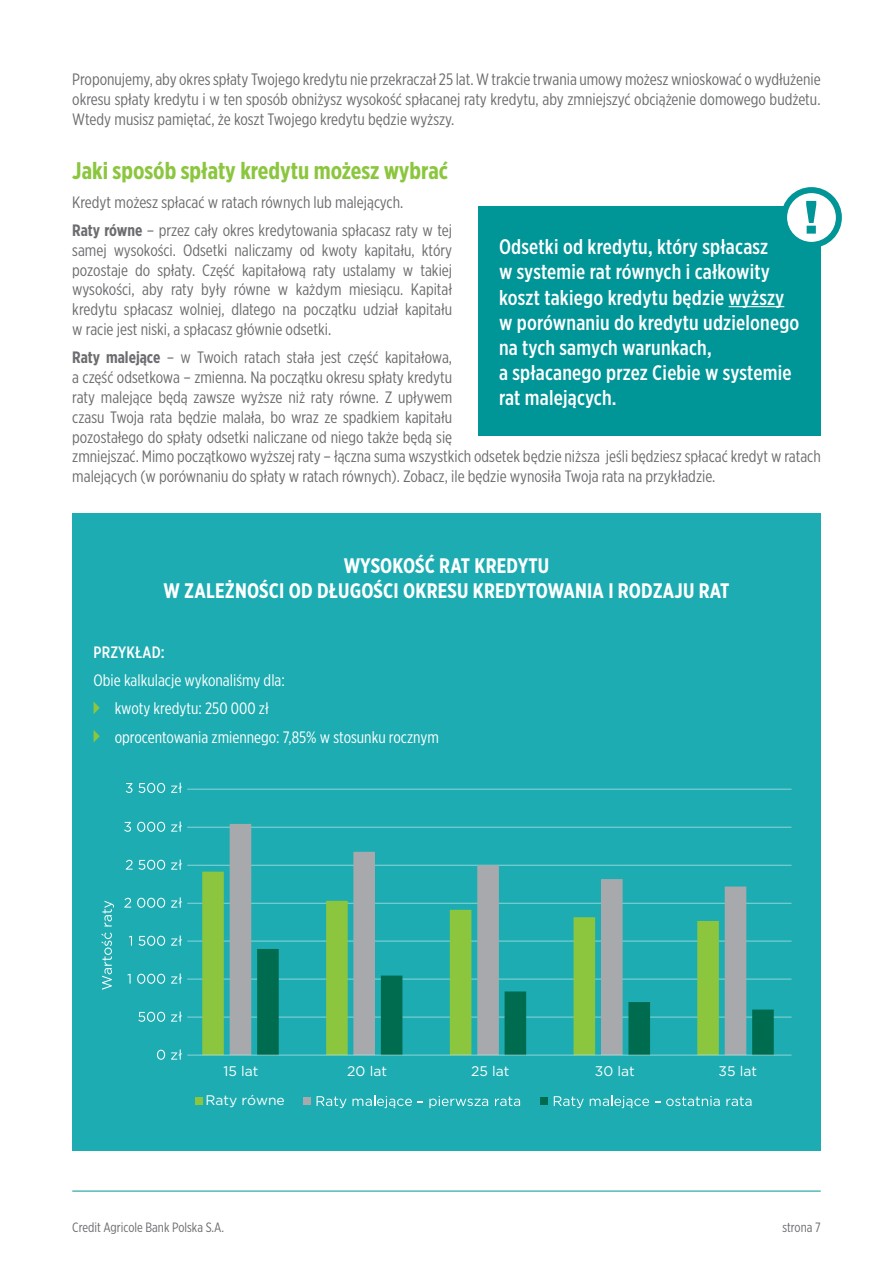
<style>
.page{position:relative;width:893px;height:1263px;background:#fff}
.page>*{position:absolute;margin:0;border:0;box-sizing:border-box;transform-origin:0 0}
.punkt{font:700 24px "Gotham X Narrow";color:#8bc63e}
.WAZNE{font:500 21px/25.2px "Gotham X Narrow";letter-spacing:.01em;color:#fff}
.t1{font:700 21px/25.2px "Gotham X Narrow";letter-spacing:.01em;color:#fff;text-align:center}
.txt{font:16.5px/19.8px "Gotham X Narrow";color:#6c6d70;text-align:justify}
.txt-2{font:16.5px "Gotham X Narrow";color:#fff}
.t2{font:500 16.5px "Gotham X Narrow";letter-spacing:.01em;color:#fff}
.t3{font:13.95px "Gotham";color:#fff}
.t4{font:13.5px "Gotham X Narrow";color:#6c6d70}
.s1{font-weight:700}
</style>
<div class="page">
<hr style="left:72px;top:1191px;width:749px;height:1px;background:#009597">
<div style="left:72px;top:514px;width:749px;height:637px;background:#1cacb1"></div>
<svg style="left:94px;top:702px;width:6px;height:12px"></svg>
<svg style="left:94px;top:730px;width:6px;height:12px"></svg>
<hr style="left:187px;top:827px;width:604px;height:1px;background:#fff">
<hr style="left:187px;top:865px;width:604px;height:1px;background:#fff">
<hr style="left:187px;top:789px;width:604px;height:1px;background:#fff">
<hr style="left:187px;top:903px;width:604px;height:1px;background:#fff">
<hr style="left:187px;top:941px;width:604px;height:1px;background:#fff">
<hr style="left:187px;top:979px;width:604px;height:1px;background:#fff">
<hr style="left:187px;top:1017px;width:604px;height:1px;background:#fff">
<svg style="left:202px;top:871px;width:28px;height:184px;fill:#8bc63e"></svg>
<svg style="left:230px;top:824px;width:516px;height:231px"></svg>
<svg style="left:257px;top:949px;width:517px;height:106px"></svg>
<hr style="left:187px;top:1055px;width:604px;height:1px;background:#fff">
<svg style="left:157px;top:1050px;width:8px;height:10px"></svg>
<svg style="left:171px;top:1049px;width:11px;height:10px"></svg>
<svg style="left:138px;top:1012px;width:27px;height:10px"></svg>
<svg style="left:171px;top:1011px;width:11px;height:11px"></svg>
<svg style="left:127px;top:974px;width:4px;height:9px"></svg>
<svg style="left:137px;top:974px;width:28px;height:10px"></svg>
<svg style="left:171px;top:973px;width:11px;height:10px"></svg>
<svg style="left:129px;top:936px;width:3px;height:10px"></svg>
<svg style="left:138px;top:936px;width:27px;height:10px"></svg>
<svg style="left:171px;top:935px;width:11px;height:11px"></svg>
<svg style="left:124px;top:898px;width:7px;height:10px"></svg>
<svg style="left:137px;top:898px;width:28px;height:10px"></svg>
<svg style="left:171px;top:897px;width:11px;height:11px"></svg>
<svg style="left:126px;top:860px;width:39px;height:10px"></svg>
<svg style="left:171px;top:859px;width:11px;height:11px"></svg>
<svg style="left:124px;top:822px;width:7px;height:10px"></svg>
<svg style="left:137px;top:822px;width:28px;height:10px"></svg>
<svg style="left:171px;top:821px;width:11px;height:11px"></svg>
<svg style="left:126px;top:783px;width:6px;height:10px"></svg>
<svg style="left:138px;top:783px;width:27px;height:10px"></svg>
<svg style="left:171px;top:783px;width:11px;height:10px"></svg>
<div style="left:195px;top:1097px;width:7px;height:7px;background:#8bc63e"></div>
<svg style="left:101px;top:932px;width:11px;height:58px"></svg>
<svg style="left:102px;top:901px;width:12px;height:25px"></svg>
<div style="left:304px;top:1097px;width:7px;height:7px;background:#a8a9ad"></div>
<div style="left:540px;top:1097px;width:7px;height:7px;background:#006c4f"></div>
<svg style="left:554px;top:1096px;width:30px;height:12px"></svg>
<svg style="left:590px;top:1096px;width:59px;height:12px"></svg>
<svg style="left:666px;top:1096px;width:54px;height:10px"></svg>
<svg style="left:726px;top:1096px;width:25px;height:10px"></svg>
<svg style="left:317px;top:1096px;width:95px;height:12px"></svg>
<svg style="left:429px;top:1096px;width:59px;height:12px"></svg>
<svg style="left:495px;top:1096px;width:25px;height:10px"></svg>
<div style="left:478px;top:207px;width:343px;height:229px;background:#009597"></div>
<hr style="left:729px;top:306px;width:55px;height:1px;background:#fff">
<svg style="left:784px;top:190px;width:55px;height:55px"></svg>
<div style="left:781px;top:187px;width:61px;height:61px;border:6px solid #009597;border-radius:50%"></div>
<svg style="left:806px;top:201px;width:10px;height:33px"></svg>
<p class="txt" style="left:72px;top:70px;width:750px">Proponujemy, aby okres spłaty Twojego kredytu nie przekraczał 25 lat. W trakcie trwania umowy możesz wnioskować o wydłużenie okresu spłaty kredytu i w ten sposób obniżysz wysokość spłacanej raty kredytu, aby zmniejszyć obciążenie domowego budżetu.<br>Wtedy musisz pamiętać, że koszt Twojego kredytu będzie wyższy.</p>
<p class="punkt" style="left:72px;top:156px;width:377px">Jaki sposób spłaty kredytu możesz wybrać</p>
<p class="txt" style="left:72px;top:192px;width:333px">Kredyt możesz spłacać w ratach równych lub malejących.</p>
<p class="txt" style="left:72px;top:220px;width:381px"><span class="s1">Raty równe</span> – przez cały okres kredytowania spłacasz raty w tej samej wysokości. Odsetki naliczamy od kwoty kapitału, który pozostaje do spłaty. Część kapitałową raty ustalamy w takiej wysokości, aby raty były równe w każdym miesiącu. Kapitał kredytu spłacasz wolniej, dlatego na początku udział kapitału w racie jest niski, a spłacasz głównie odsetki.</p>
<p class="txt" style="left:72px;top:347px;width:750px;text-align:left"><span class="s1">Raty malejące</span> – w Twoich ratach stała jest część kapitałowa,<br>a część odsetkowa – zmienna. Na początku okresu spłaty kredytu<br>raty malejące będą zawsze wyższe niż raty równe. Z upływem<br>czasu Twoja rata będzie malała, bo wraz ze spadkiem kapitału<br>pozostałego do spłaty odsetki naliczane od niego także będą się<br>zmniejszać. Mimo początkowo wyższej raty – łączna suma wszystkich odsetek będzie niższa jeśli będziesz spłacać kredyt w ratach malejących (w porównaniu do spłaty w ratach równych). Zobacz, ile będzie wynosiła Twoja rata na przykładzie.</p>
<p class="WAZNE" style="left:499px;top:234px;width:302px">Odsetki od kredytu, który spłacasz<br>w systemie rat równych i całkowity koszt takiego kredytu będzie wyższy w porównaniu do kredytu udzielonego na tych samych warunkach,<br>a spłacanego przez Ciebie w systemie rat malejących.</p>
<p class="t1" style="left:163px;top:553px;width:568px">WYSOKOŚĆ RAT KREDYTU<br>W ZALEŻNOŚCI OD DŁUGOŚCI OKRESU KREDYTOWANIA I RODZAJU RAT</p>
<p class="t2" style="left:94px;top:642px;width:73px">PRZYKŁAD:</p>
<p class="txt-2" style="left:94px;top:670px;width:193px">Obie kalkulacje wykonaliśmy dla:</p>
<p class="txt-2" style="left:115px;top:699px;width:155px">kwoty kredytu: 250 000 zł</p>
<p class="txt-2" style="left:115px;top:727px;width:326px">oprocentowania zmiennego: 7,85% w stosunku rocznym</p>
<p class="t3" style="left:223px;top:1062px;width:36px">15 lat</p>
<p class="t3" style="left:347px;top:1062px;width:41px">20 lat</p>
<p class="t3" style="left:471px;top:1062px;width:40px">25 lat</p>
<p class="t3" style="left:595px;top:1062px;width:41px">30 lat</p>
<p class="t3" style="left:719px;top:1062px;width:40px">35 lat</p>
<p class="t3" style="left:205px;top:1091px;width:81px">Raty równe</p>
<p class="t4" style="left:72px;top:1219px;width:153px">Credit Agricole Bank Polska S.A.</p>
<p class="t4" style="left:782px;top:1219px;width:40px">strona 7</p>
</div>
